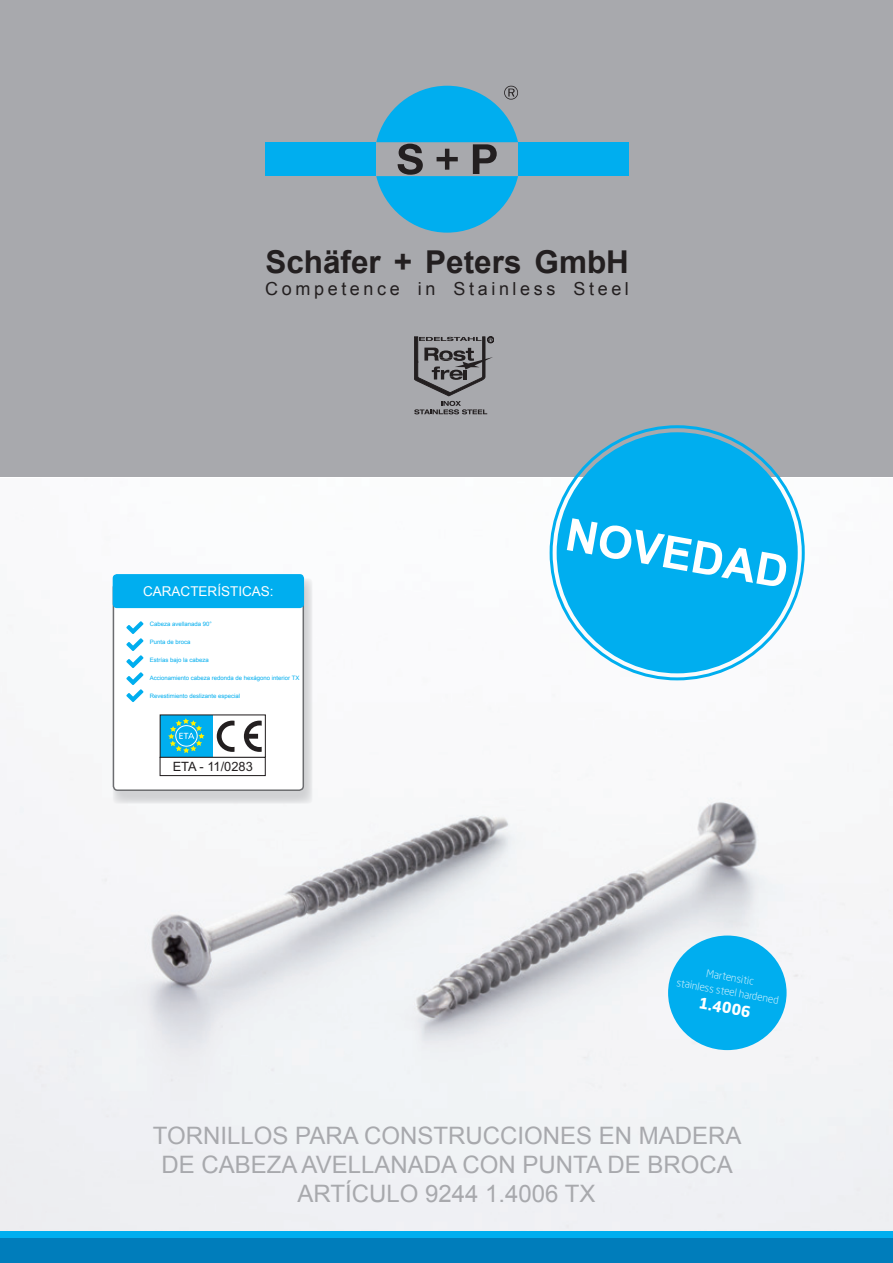
<style>
.page{position:relative;width:893px;height:1263px;background:#fff}
.page>*{position:absolute;margin:0;border:0;box-sizing:border-box;transform-origin:0 0}
.t1{font:700 45px "Arial";color:#fff}
.t2{font:700 31.5px "Arial";color:#231f20}
.t3{font:24px/28.8px "Arial";color:#a8a9ad;text-align:center}
.t4{font:18px "Arial";letter-spacing:.2em;color:#231f20}
.t5{font:700 15px "Neo Sans Std";color:#fff}
.t6{font:13.5px "Arial";color:#fff}
.t7{font:12.9px "Arial";color:#231f20}
.t8{font:300 10.5px/14.4px "Neo Sans Std";color:#fff;text-align:center}
.t9{font:6px "Arial";color:#00aeef}
</style>
<div class="page">
<img style="left:0;top:478px;width:893px;height:754px">
<div style="left:0;top:0;width:893px;height:477px;background:#a8a9ad"></div>
<div style="left:265px;top:142px;width:111px;height:34px;background:#00aeef"></div>
<div style="left:518px;top:142px;width:111px;height:34px;background:#00aeef"></div>
<svg style="left:376px;top:86px;width:142px;height:147px"></svg>
<svg style="left:414px;top:336px;width:80px;height:78px"></svg>
<div style="left:0;top:1232px;width:893px;height:6px;background:#00aeef"></div>
<div style="left:0;top:1238px;width:893px;height:25px;background:#007dbb"></div>
<div style="left:557px;top:432px;width:241px;height:241px;background:#00aeef;border-radius:50%"></div>
<svg style="left:113px;top:578px;width:200px;height:226px;background:#dbdcde"></svg>
<div style="left:113px;top:583px;width:190px;height:207px;background:#fff;border-radius:4px"></div>
<div style="left:113px;top:583px;width:191px;height:208px;border:2px solid #6c6d70;border-radius:4px"></div>
<div style="left:113px;top:574px;width:191px;height:34px;background:#00aeef;border-radius:4px"></div>
<svg style="left:126px;top:621px;width:18px;height:81px"></svg>
<div style="left:160px;top:715px;width:53px;height:42px;background:#00aeef"></div>
<svg style="left:168px;top:718px;width:37px;height:35px"></svg>
<svg style="left:217px;top:721px;width:18px;height:31px"></svg>
<svg style="left:244px;top:721px;width:18px;height:31px"></svg>
<div style="left:160px;top:757px;width:106px;height:19px;border:1px solid #231f20"></div>
<div style="left:668px;top:935px;width:119px;height:115px;background:#00aeef;border-radius:50%"></div>
<h2 class="t2" style="left:265px;top:241px;width:365px">Schäfer + Peters GmbH</h2>
<h3 class="t4" style="left:265px;top:277px;width:365px">Competence in Stainless Steel</h3>
<h3 class="t6" style="left:143px;top:582px;width:132px">CARACTERÍSTICAS:</h3>
<p class="t9" style="left:150px;top:620px;width:64px">Cabeza avellanada 90°</p>
<p class="t9" style="left:150px;top:638px;width:42px">Punta de broca</p>
<p class="t9" style="left:150px;top:656px;width:61px">Estrías bajo la cabeza</p>
<p class="t9" style="left:150px;top:674px;width:151px">Accionamiento cabeza redonda de hexágono interior TX</p>
<p class="t9" style="left:150px;top:692px;width:92px">Revestimiento deslizante especial</p>
<h3 class="t7" style="left:173px;top:758px;width:82px">ETA - 11/0283</h3>
<h1 class="t1" style="left:571px;top:505px;width:226px;rotate:10deg">NOVEDAD</h1>
<h3 class="t8" style="left:680px;top:961px;width:105px;rotate:10deg">Martensitic<br>stainless steel hardened</h3>
<h3 class="t5" style="left:701px;top:993px;width:54px;rotate:10deg">1.4006</h3>
<h3 class="t3" style="left:153px;top:1122px;width:590px">TORNILLOS PARA CONSTRUCCIONES EN MADERA<br>DE CABEZA AVELLANADA CON PUNTA DE BROCA<br>ARTÍCULO 9244 1.4006 TX</h3>
</div>
